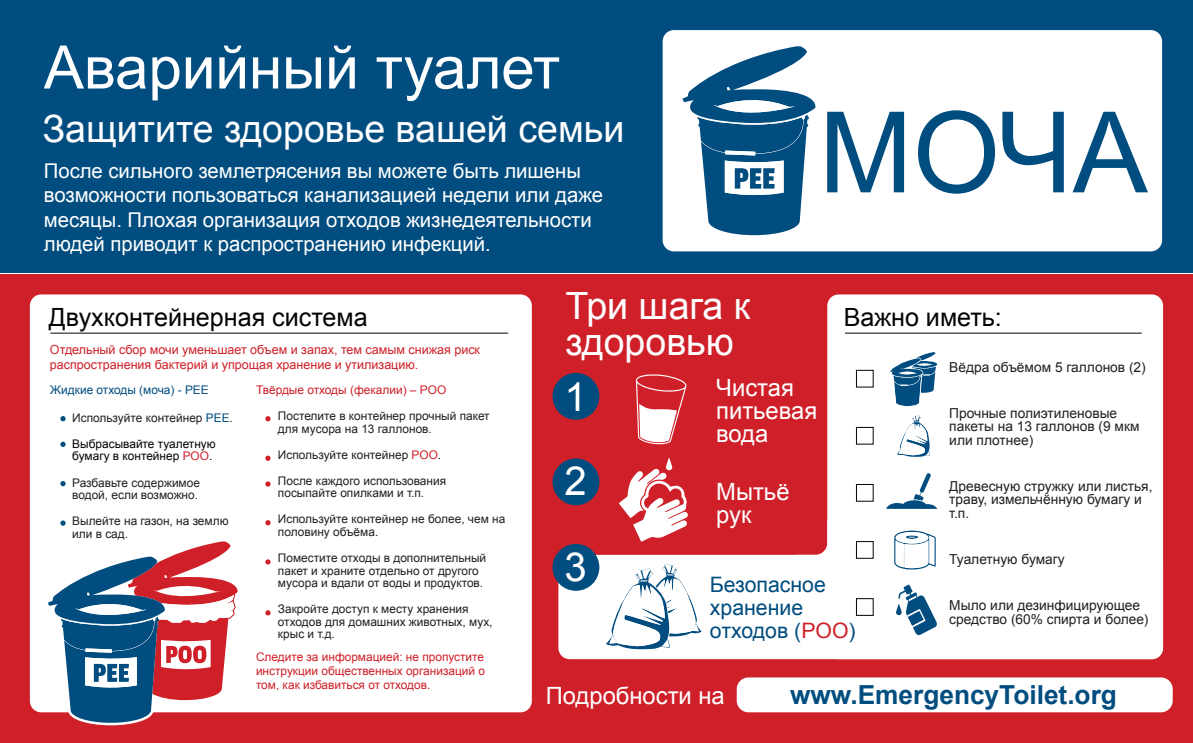
<style>
.page{position:relative;width:1193px;height:743px;background:#fff}
.page>*{position:absolute;margin:0;border:0;box-sizing:border-box;transform-origin:0 0}
.t1{font:112.5px "Arial";color:#014d80}
.t2{font:60px "Arial";color:#fff}
.t3{font:40px/85.5px "Arial";color:#fff}
.t4{font:37.5px/36.1px "Arial";color:#fff}
.t5{font:700 26.25px "Arial";color:#014d80}
.t6{font:25.12px "Arial";color:#040503}
.t7{font:23.75px/23px "Arial";color:#fff}
.t8{font:21.25px/23px "Arial";color:#014d80}
.t9{font:20.38px/24.4px "Arial";color:#fff}
.t10{font:13.75px/13.5px "Arial";color:#231f20}
.t11{font:12.5px/15px "Arial";color:#cf2029}
.t12{font:11.88px/26px "Arial";color:#231f20}
.t13{font:11.88px/14.2px "Arial";color:#cf2029;text-align:justify}
.t14{font:11.88px "Arial";color:#014d80}
.s1{color:#014d80}
.s2{color:#040503}
.s3{color:#cf2029}
</style>
<div class="page">
<div style="left:0;top:274px;width:1192px;height:468px;background:#cf2029"></div>
<div style="left:827px;top:294px;width:336px;height:365px;background:#fff;border-radius:11px"></div>
<div style="left:558px;top:554px;width:605px;height:105px;background:#fff;border-radius:11px"></div>
<svg style="left:796px;top:520px;width:32px;height:35px"></svg>
<div style="left:0;top:0;width:1192px;height:272px;background:#014d80"></div>
<div style="left:30px;top:294px;width:502px;height:418px;background:#fff;border-radius:11px"></div>
<div style="left:736px;top:677px;width:436px;height:35px;background:#fff;border-radius:12px"></div>
<hr style="left:50px;top:333px;width:458px;height:1px;background:#040503">
<svg style="left:265px;top:416px;width:5px;height:5px"></svg>
<svg style="left:265px;top:520px;width:5px;height:5px"></svg>
<svg style="left:265px;top:610px;width:5px;height:5px"></svg>
<svg style="left:265px;top:455px;width:5px;height:6px"></svg>
<svg style="left:265px;top:481px;width:5px;height:5px"></svg>
<svg style="left:265px;top:559px;width:5px;height:5px"></svg>
<svg style="left:60px;top:416px;width:6px;height:5px"></svg>
<svg style="left:60px;top:441px;width:6px;height:6px"></svg>
<svg style="left:60px;top:481px;width:6px;height:5px"></svg>
<svg style="left:29px;top:516px;width:215px;height:210px"></svg>
<div style="left:552px;top:458px;width:47px;height:47px;background:#014d80;border-radius:50%"></div>
<div style="left:552px;top:544px;width:47px;height:46px;background:#014d80;border-radius:50%"></div>
<div style="left:552px;top:373px;width:47px;height:47px;background:#014d80;border-radius:50%"></div>
<svg style="left:636px;top:374px;width:51px;height:71px"></svg>
<svg style="left:618px;top:458px;width:70px;height:83px"></svg>
<svg style="left:606px;top:564px;width:95px;height:85px"></svg>
<div style="left:856px;top:427px;width:17px;height:17px;background:#fff;border:1px solid #040503"></div>
<div style="left:856px;top:484px;width:17px;height:17px;background:#fff;border:1px solid #040503"></div>
<div style="left:856px;top:541px;width:17px;height:17px;background:#fff;border:1px solid #040503"></div>
<div style="left:856px;top:370px;width:17px;height:17px;background:#fff;border:1px solid #040503"></div>
<div style="left:856px;top:598px;width:17px;height:17px;background:#fff;border:1px solid #040503"></div>
<svg style="left:886px;top:473px;width:52px;height:36px"></svg>
<svg style="left:894px;top:530px;width:41px;height:39px"></svg>
<svg style="left:897px;top:415px;width:33px;height:42px"></svg>
<svg style="left:890px;top:352px;width:47px;height:54px"></svg>
<hr style="left:845px;top:333px;width:296px;height:1px;background:#040503">
<svg style="left:896px;top:584px;width:41px;height:51px"></svg>
<div style="left:662px;top:30px;width:500px;height:221px;background:#fff;border-radius:11px"></div>
<svg style="left:682px;top:46px;width:134px;height:189px"></svg>
<h2 class="t2" style="left:44px;top:28px;width:518px">Аварийный туалет</h2>
<h3 class="t4" style="left:43px;top:111px;width:583px">Защитите здоровье вашей семьи</h3>
<h3 class="t9" style="left:44px;top:159px;width:561px">После сильного землетрясения вы можете быть лишены возможности пользоваться канализацией недели или даже месяцы. Плохая организация отходов жизнедеятельности людей приводит к распространению инфекций.</h3>
<h1 class="t1" style="left:818px;top:79px;width:330px">МОЧА</h1>
<h3 class="t6" style="left:49px;top:300px;width:320px">Двухконтейнерная система</h3>
<p class="t11" style="left:50px;top:342px;width:432px">Отдельный сбор мочи уменьшает объем и запах, тем самым снижая риск распространения бактерий и упрощая хранение и утилизацию.</p>
<p class="t14" style="left:50px;top:382px;width:160px">Жидкие отходы (моча) - PEE</p>
<p class="t12" style="left:72px;top:404px;width:162px">Используйте контейнер <span class="s1">PEE</span>.<br><span class="s2">Выбрасывайте туалетную</span></p>
<p class="t12" style="left:72px;top:443px;width:142px"><span class="s2">бумагу в контейнер</span> <span class="s3">POO</span><span class="s2">.<br></span>Разбавьте содержимое</p>
<p class="t12" style="left:72px;top:482px;width:158px">водой, если возможно.<br>Вылейте на газон, на землю</p>
<p class="t12" style="left:72px;top:520px;width:57px">или в сад.</p>
<p class="t13" style="left:256px;top:383px;width:192px">Твёрдые отходы (фекалии) – POO</p>
<p class="t12" style="left:278px;top:410px;width:213px;line-height:12.5px">Постелите в контейнер прочный пакет для мусора на 13 галлонов.</p>
<p class="t12" style="left:278px;top:441px;width:170px">Используйте контейнер <span class="s3">POO</span><span class="s2">.<br></span>После каждого использования</p>
<p class="t12" style="left:278px;top:480px;width:229px">посыпайте опилками и т.п.<br>Используйте контейнер не более, чем на</p>
<p class="t12" style="left:278px;top:519px;width:210px">половину объёма.<br>Поместите отходы в дополнительный</p>
<p class="t12" style="left:278px;top:564px;width:207px;line-height:12.5px">пакет и храните отдельно от другого мусора и вдали от воды и продуктов.</p>
<p class="t12" style="left:278px;top:603px;width:216px;line-height:12.5px">Закройте доступ к месту хранения отходов для домашних животных, мух, крыс и т.д.</p>
<p class="t13" style="left:256px;top:649px;width:230px">Следите за информацией: не пропустите инструкции общественных организаций о том, как избавиться от отходов.</p>
<h3 class="t4" style="left:565px;top:288px;width:186px">Три шага к здоровью</h3>
<h3 class="t6" style="left:843px;top:300px;width:160px">Важно иметь:</h3>
<p class="t10" style="left:949px;top:360px;width:198px">Вёдра объёмом 5 галлонов (2)</p>
<p class="t10" style="left:949px;top:406px;width:192px">Прочные полиэтиленовые пакеты на 13 галлонов (9 мкм или плотнее)</p>
<p class="t10" style="left:949px;top:479px;width:205px">Древесную стружку или листья, траву, измельчённую бумагу и т.п.</p>
<p class="t10" style="left:949px;top:552px;width:117px">Туалетную бумагу</p>
<p class="t10" style="left:949px;top:598px;width:201px">Мыло или дезинфицирующее средство (60% спирта и более)</p>
<h3 class="t7" style="left:716px;top:377px;width:103px">Чистая питьевая вода</h3>
<h3 class="t3" style="left:564px;top:354px;width:24px">1</h3>
<h3 class="t3" style="left:564px;top:438px;width:24px">2<br>3</h3>
<h3 class="t7" style="left:716px;top:480px;width:75px">Мытьё рук</h3>
<h3 class="t8" style="left:710px;top:573px;width:147px">Безопасное хранение отходов (<span class="s3">POO</span>)</h3>
<h3 class="t7" style="left:546px;top:684px;width:180px">Подробности на</h3>
<h3 class="t5" style="left:790px;top:677px;width:328px">www.EmergencyToilet.org</h3>
</div>
